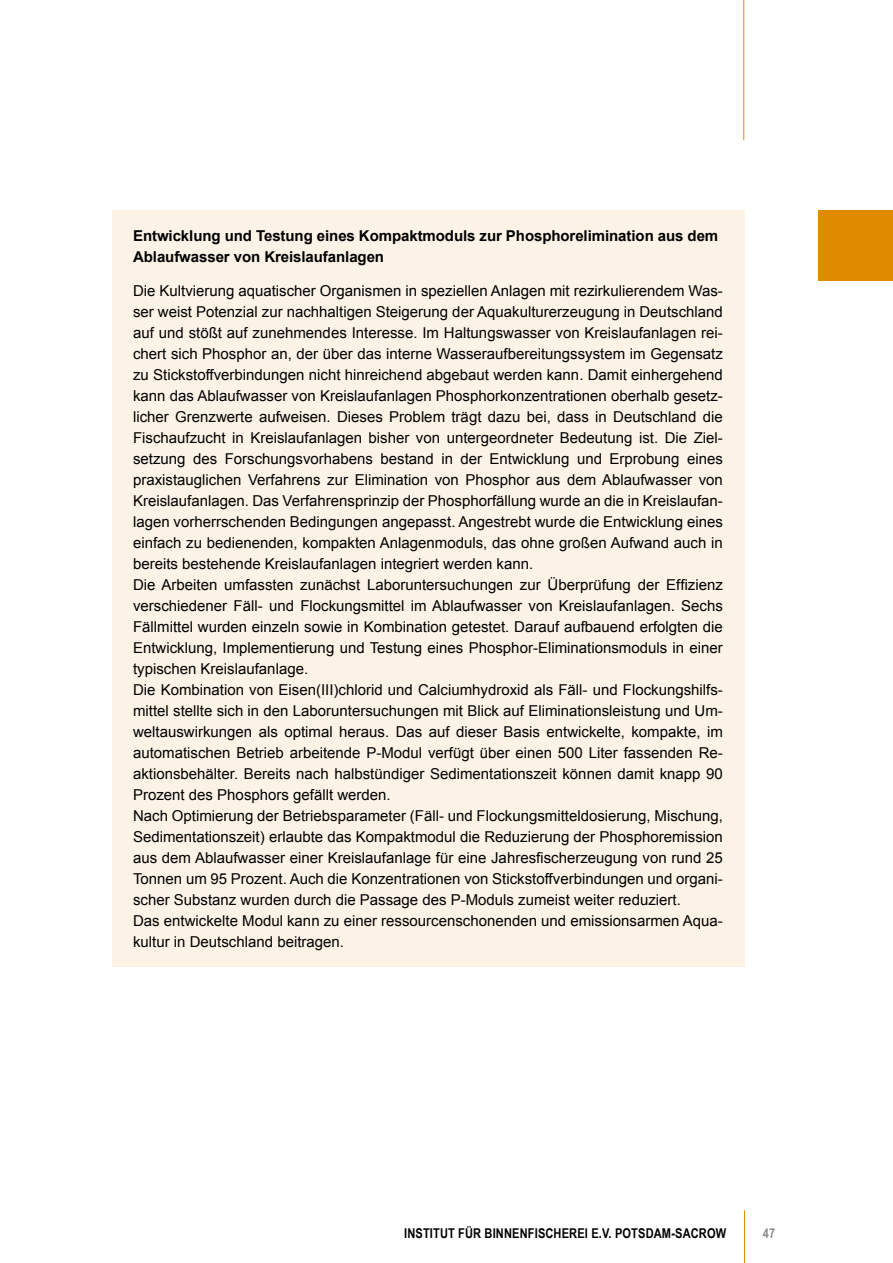
<style>
.page{position:relative;width:893px;height:1263px;background:#fff}
.page>*{position:absolute;margin:0;border:0;box-sizing:border-box;transform-origin:0 0}
.t1{font:15px/21px "Arial";color:#000}
.t2{font:700 15px/21px "Arial";letter-spacing:-.005em;color:#000}
.t3{font:700 13.5px "Arial Narrow";letter-spacing:.01em;color:#000}
.t4{font:700 13.5px "Arial Narrow";color:#878988}
</style>
<div class="page">
<hr style="left:743px;top:0;width:1px;height:140px;background:#e08a00">
<hr style="left:744px;top:1210px;width:1px;height:53px;background:#e08a00">
<div style="left:819px;top:210px;width:74px;height:71px;background:#e08a00"></div>
<div style="left:112px;top:210px;width:632px;height:757px;background:#fcf3e6"></div>
<p class="t2" style="left:133px;top:226px;width:587px">Entwicklung und Testung eines Kompaktmoduls zur Phosphorelimination aus dem<br>Ablaufwasser von Kreislaufanlagen</p>
<p class="t1" style="left:133px;top:280px;width:591px">Die Kultvierung aquatischer Organismen in speziellen Anlagen mit rezirkulierendem Was&shy;ser weist Potenzial zur nachhaltigen Steigerung der Aquakulturerzeugung in Deutschland auf und stößt auf zunehmendes Interesse. Im Haltungswasser von Kreislaufanlagen rei&shy;chert sich Phosphor an, der über das interne Wasseraufbereitungssystem im Gegensatz zu Stickstoffverbindungen nicht hinreichend abgebaut werden kann. Damit einhergehend kann das Ablaufwasser von Kreislaufanlagen Phosphorkonzentrationen oberhalb gesetz&shy;licher Grenzwerte aufweisen. Dieses Problem trägt dazu bei, dass in Deutschland die Fischaufzucht in Kreislaufanlagen bisher von untergeordneter Bedeutung ist. Die Ziel&shy;setzung des Forschungsvorhabens bestand in der Entwicklung und Erprobung eines praxistauglichen Verfahrens zur Elimination von Phosphor aus dem Ablaufwasser von Kreislaufanlagen. Das Verfahrensprinzip der Phosphorfällung wurde an die in Kreislaufan&shy;lagen vorherrschenden Bedingungen angepasst. Angestrebt wurde die Entwicklung eines einfach zu bedienenden, kompakten Anlagenmoduls, das ohne großen Aufwand auch in bereits bestehende Kreislaufanlagen integriert werden kann.<br>Die Arbeiten umfassten zunächst Laboruntersuchungen zur Überprüfung der Effizienz verschiedener Fäll- und Flockungsmittel im Ablaufwasser von Kreislaufanlagen. Sechs Fällmittel wurden einzeln sowie in Kombination getestet. Darauf aufbauend erfolgten die Entwicklung, Implementierung und Testung eines Phosphor-Eliminationsmoduls in einer typischen Kreislaufanlage.<br>Die Kombination von Eisen(III)chlorid und Calciumhydroxid als Fäll- und Flockungshilfs&shy;mittel stellte sich in den Laboruntersuchungen mit Blick auf Eliminationsleistung und Um&shy;weltauswirkungen als optimal heraus. Das auf dieser Basis entwickelte, kompakte, im automatischen Betrieb arbeitende P-Modul verfügt über einen 500 Liter fassenden Re&shy;aktionsbehälter. Bereits nach halbstündiger Sedimentationszeit können damit knapp 90<br>Prozent des Phosphors gefällt werden.<br>Nach Optimierung der Betriebsparameter (Fäll- und Flockungsmitteldosierung, Mischung, Sedimentationszeit) erlaubte das Kompaktmodul die Reduzierung der Phosphoremission aus dem Ablaufwasser einer Kreislaufanlage für eine Jahresfischerzeugung von rund 25<br>Tonnen um 95 Prozent. Auch die Konzentrationen von Stickstoffverbindungen und organi&shy;scher Substanz wurden durch die Passage des P-Moduls zumeist weiter reduziert.<br>Das entwickelte Modul kann zu einer ressourcenschonenden und emissionsarmen Aqua&shy;kultur in Deutschland beitragen.</p>
<p class="t3" style="left:404px;top:1223px;width:324px">INSTITUT FÜR BINNENFISCHEREI E.V. POTSDAM-SACROW</p>
<p class="t4" style="left:763px;top:1223px;width:14px">47</p>
</div>
